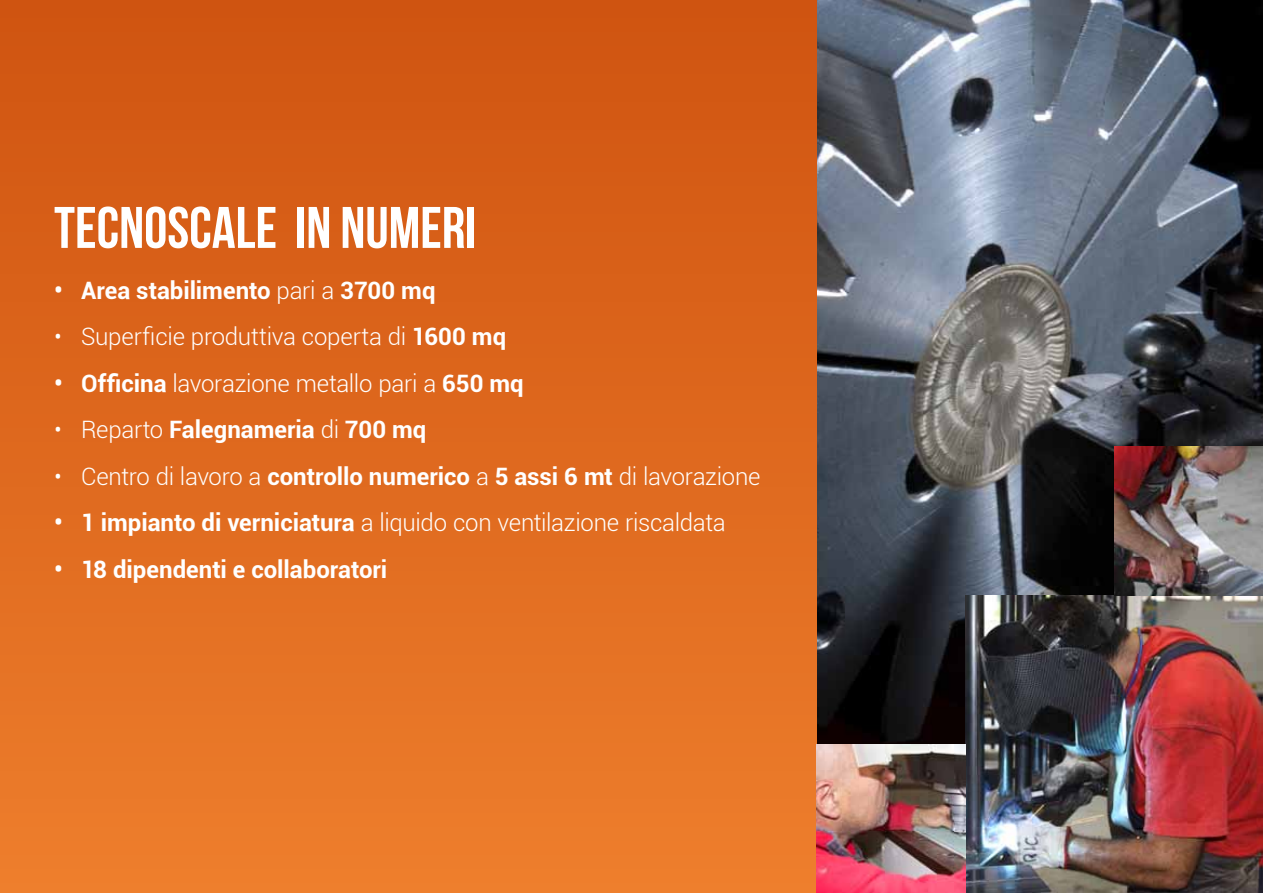
<style>
.page{position:relative;width:1263px;height:893px;background:#fff}
.page>*{position:absolute;margin:0;border:0;box-sizing:border-box;transform-origin:0 0}
.t1{font:58.5px "Bebas Neue";color:#fff}
.t2{font:300 24px "Roboto";letter-spacing:-.01em;color:#fff}
.t3{font:700 24px "Roboto";color:#fff}
.s1{font-weight:300}
.s2{font-weight:700}
</style>
<div class="page">
<img style="left:816px;top:0;width:447px;height:744px">
<div style="left:0;top:0;width:816px;height:893px;background:linear-gradient(to bottom,#cf5310,#ee7e2c)"></div>
<img style="left:965px;top:595px;width:298px;height:298px">
<img style="left:1114px;top:446px;width:149px;height:149px">
<img style="left:816px;top:744px;width:149px;height:149px">
<h1 class="t1" style="left:54px;top:195px;width:424px">TECNOSCALE in NUMERI</h1>
<p class="t3" style="left:54px;top:273px;width:383px">• Area stabilimento <span class="s1">pari a</span> 3700 mq</p>
<p class="t2" style="left:54px;top:320px;width:454px">• Superficie produttiva coperta di <span class="s2">1600 mq</span></p>
<p class="t2" style="left:54px;top:366px;width:471px"><span class="s2">• Officina</span> lavorazione metallo pari a <span class="s2">650 mq</span></p>
<p class="t3" style="left:54px;top:413px;width:374px"><span class="s1">• Reparto</span> Falegnameria <span class="s1">di</span> 700 mq</p>
<p class="t2" style="left:54px;top:459px;width:708px">• Centro di lavoro a <span class="s2">controllo numerico</span> a <span class="s2">5 assi 6 mt</span> di lavorazione</p>
<p class="t2" style="left:54px;top:506px;width:673px"><span class="s2">• 1 impianto di verniciatura</span> a liquido con ventilazione riscaldata</p>
<p class="t3" style="left:54px;top:552px;width:335px">• 18 dipendenti e collaboratori</p>
</div>
